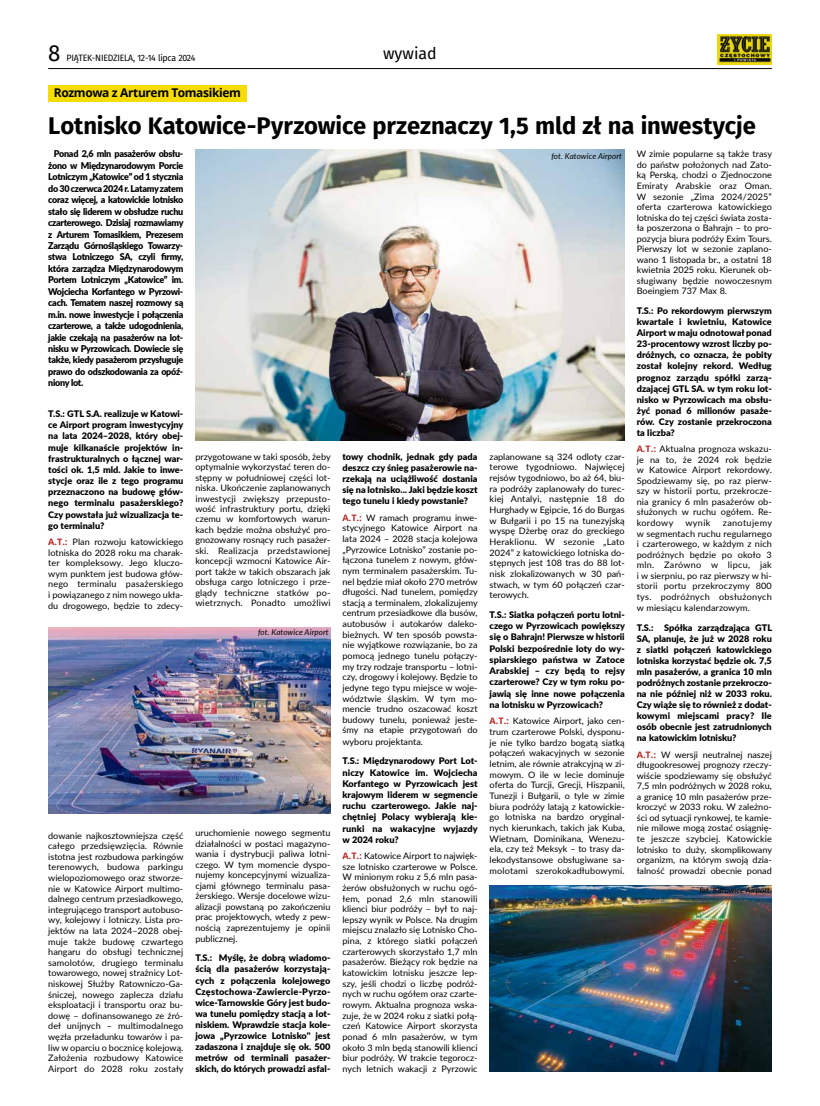
<style>
.page{position:relative;width:820px;height:1106px;background:#fff}
.page>*{position:absolute;margin:0;border:0;box-sizing:border-box;transform-origin:0 0}
.t1{font:700 24px "Fira Sans";letter-spacing:-.005em;color:#000}
.t2{font:23px "Fira Sans";color:#000}
.t3{font:16px "Fira Sans";color:#000}
.t4{font:700 12px "Noto Sans";letter-spacing:-.03em;color:#000}
.t5{font:900 9.4px/11.4px "Lato";letter-spacing:-.03em;color:#000;text-align:justify;scale:.96 1}
.t6{font:900 9px/11.1px "Lato";color:#000;text-align:justify}
.t7{font:9px "Fira Sans";letter-spacing:-.025em;color:#000}
.t8{font:8.9px/10.6px "Lato";color:#000;text-align:justify}
.t9{font:italic 8px "Lato";letter-spacing:.01em;color:#000}
.s1{font-family:"Noto Sans";font-weight:700;color:#b52724}
</style>
<div class="page">
<hr style="left:48px;top:68px;width:723px;height:1px;background:#000">
<div style="left:717px;top:34px;width:54px;height:30px;background:#f3d714"></div>
<img style="left:718px;top:35px;width:53px;height:28px">
<div style="left:48px;top:85px;width:199px;height:16px;background:#f6dc00"></div>
<img style="left:195px;top:150px;width:429px;height:290px">
<img style="left:48px;top:627px;width:282px;height:186px">
<img style="left:489px;top:885px;width:282px;height:186px">
<h2 class="t2" style="left:48px;top:36px;width:14px">8</h2>
<p class="t7" style="left:66px;top:51px;width:130px">PIĄTEK-NIEDZIELA, 12-14 lipca 2024</p>
<h3 class="t3" style="left:383px;top:41px;width:55px">wywiad</h3>
<h3 class="t4" style="left:54px;top:84px;width:188px">Rozmowa z Arturem Tomasikiem</h3>
<h1 class="t1" style="left:48px;top:105px;width:708px">Lotnisko Katowice-Pyrzowice przeznaczy 1,5 mld zł na inwestycje</h1>
<p class="t5" style="left:48px;top:148px;width:142px;text-indent:6px">Ponad 2,6 mln pasażerów obsłu&shy;żono w Międzynarodowym Porcie Lotniczym „Katowice” od 1 stycznia do 30 czerwca 2024 r. Latamy zatem coraz więcej, a katowickie lotnisko stało się liderem w obsłudze ruchu czarterowego. Dzisiaj rozmawiamy z Arturem Tomasikiem, Prezesem Zarządu Górnośląskiego Towarzy&shy;stwa Lotniczego SA, czyli firmy, która zarządza Międzynarodowym Portem Lotniczym „Katowice” im.<br>Wojciecha Korfantego w Pyrzowi&shy;cach. Tematem naszej rozmowy są m.in. nowe inwestycje i połączenia czarterowe, a także udogodnienia, jakie czekają na pasażerów na lot&shy;nisku w Pyrzowicach. Dowiecie się także, kiedy pasażerom przysługuje prawo do odszkodowania za opóź&shy;niony lot.</p>
<p class="t6" style="left:48px;top:408px;width:137px">T.S.: GTL S.A. realizuje w Katowi&shy;ce Airport program inwestycyjny na lata 2024–2028, który obej&shy;muje kilkanaście projektów in&shy;frastrukturalnych o łącznej war&shy;tości ok. 1,5 mld. Jakie to inwe&shy;stycje oraz ile z tego programu przeznaczono na budowę głów&shy;nego terminalu pasażerskiego?<br>Czy powstała już wizualizacja te&shy;go terminalu?</p>
<p class="t8" style="left:48px;top:536px;width:136px"><span class="s1">A.T.:</span> Plan rozwoju katowickiego lotniska do 2028 roku ma charak&shy;ter kompleksowy. Jego kluczo&shy;wym punktem jest budowa głów&shy;nego terminalu pasażerskiego i powiązanego z nim nowego ukła&shy;du drogowego, będzie to zdecy-</p>
<p class="t8" style="left:636px;top:148px;width:137px">W zimie popularne są także trasy do państw położonych nad Zato&shy;ką Perską, chodzi o Zjednoczone Emiraty Arabskie oraz Oman.<br>W sezonie „Zima 2024/2025” oferta czarterowa katowickiego lotniska do tej części świata zosta&shy;ła poszerzona o Bahrajn – to pro&shy;pozycja biura podróży Exim Tours.<br>Pierwszy lot w sezonie zaplano&shy;wano 1 listopada br., a ostatni 18 kwietnia 2025 roku. Kierunek ob&shy;sługiwany będzie nowoczesnym Boeingiem 737 Max 8.</p>
<p class="t6" style="left:636px;top:305px;width:137px">T.S.: Po rekordowym pierwszym kwartale i kwietniu, Katowice Airport w maju odnotował ponad 23-procentowy wzrost liczby po&shy;dróżnych, co oznacza, że pobity został kolejny rekord. Według prognoz zarządu spółki zarzą&shy;dzającej GTL SA. w tym roku lot&shy;nisko w Pyrzowicach ma obsłu&shy;żyć ponad 6 milionów pasaże&shy;rów. Czy zostanie przekroczona ta liczba?</p>
<p class="t8" style="left:636px;top:443px;width:136px"><span class="s1">A.T.:</span> Aktualna prognoza wskazu&shy;je na to, że 2024 rok będzie w Katowice Airport rekordowy.<br>Spodziewamy się, po raz pierw&shy;szy w historii portu, przekrocze&shy;nia granicy 6 mln pasażerów ob&shy;służonych w ruchu ogółem. Re&shy;kordowy</p>
<p class="t9" style="left:551px;top:150px;width:72px">fot. Katowice Airport</p>
<p class="t6" style="left:342px;top:450px;width:136px">towy chodnik, jednak gdy pada deszcz czy śnieg pasażerowie na&shy;rzekają na uciążliwość dostania się na lotnisko... Jaki będzie koszt tego tunelu i kiedy powstanie?</p>
<p class="t8" style="left:342px;top:511px;width:137px"><span class="s1">A.T.:</span> W ramach programu inwe&shy;stycyjnego Katowice Airport na lata 2024 – 2028 stacja kolejowa „Pyrzowice Lotnisko” zostanie po&shy;łączona tunelem z nowym, głów&shy;nym terminalem pasażerskim. Tu&shy;nel będzie miał około 270 metrów długości. Nad tunelem, pomiędzy stacją a terminalem, zlokalizujemy centrum przesiadkowe dla busów, autobusów i autokarów daleko&shy;bieżnych. W ten sposób powsta&shy;nie wyjątkowe rozwiązanie, bo za pomocą jednego tunelu połączy&shy;my trzy rodzaje transportu – lotni&shy;czy, drogowy i kolejowy. Będzie to jedyne tego typu miejsce w woje&shy;wództwie śląskim. W tym mo&shy;mencie trudno oszacować koszt budowy tunelu, ponieważ jeste&shy;śmy na etapie przygotowań do wyboru projektanta.</p>
<p class="t6" style="left:342px;top:755px;width:137px">T.S.: Międzynarodowy Port Lot&shy;niczy Katowice im. Wojciecha Korfantego w Pyrzowicach jest krajowym liderem w segmencie ruchu czarterowego. Jakie naj&shy;chętniej Polacy wybierają kie&shy;runki na wakacyjne wyjazdy w 2024 roku?</p>
<p class="t8" style="left:342px;top:850px;width:137px"><span class="s1">A.T.:</span> Katowice Airport to najwięk&shy;sze lotnisko czarterowe w Polsce.<br>W minionym roku z 5,6 mln pasa&shy;żerów obsłużonych w ruchu ogó&shy;łem, ponad 2,6 mln stanowili klienci biur podróży – był to naj&shy;lepszy wynik w Polsce. Na drugim miejscu znalazło się Lotnisko Cho&shy;pina, z którego siatki połączeń czarterowych skorzystało 1,7 mln pasażerów. Bieżący rok będzie na katowickim lotnisku jeszcze lep&shy;szy, jeśli chodzi o liczbę podróż&shy;nych w ruchu ogółem oraz czarte&shy;rowym. Aktualna prognoza wska&shy;zuje, że w 2024 roku z siatki połą&shy;czeń Katowice Airport skorzysta ponad 6 mln pasażerów, w tym około 3 mln będą stanowili klienci biur podróży. W trakcie tegorocz&shy;nych letnich wakacji z Pyrzowic</p>
<p class="t8" style="left:489px;top:450px;width:137px">zaplanowane są 324 odloty czar&shy;terowe tygodniowo. Najwięcej rejsów tygodniowo, bo aż 64, biu&shy;ra podróży zaplanowały do turec&shy;kiej Antalyi, następnie 18 do Hurghady w Egipcie, 16 do Burgas w Bułgarii i po 15 na tunezyjską wyspę Dżerbę oraz do greckiego Heraklionu. W sezonie „Lato 2024” z katowickiego lotniska do&shy;stępnych jest 108 tras do 88 lot&shy;nisk zlokalizowanych w 30 pań&shy;stwach, w tym 60 połączeń czar&shy;terowych.</p>
<p class="t6" style="left:489px;top:608px;width:137px">T.S.: Siatka połączeń portu lotni&shy;czego w Pyrzowicach powiększy się o Bahrajn! Pierwsze w historii Polski bezpośrednie loty do wy&shy;spiarskiego państwa w Zatoce Arabskiej – czy będą to rejsy czarterowe? Czy w tym roku po&shy;jawią się inne nowe połączenia na lotnisku w Pyrzowicach?</p>
<p class="t8" style="left:489px;top:715px;width:136px"><span class="s1">A.T.:</span> Katowice Airport, jako cen&shy;trum czarterowe Polski, dysponu&shy;je nie tylko bardzo bogatą siatką połączeń wakacyjnych w sezonie letnim, ale równie atrakcyjną w zi&shy;mowym. O ile w lecie dominuje oferta do Turcji, Grecji, Hiszpanii, Tunezji i Bułgarii, o tyle w zimie biura podróży latają z katowickie&shy;go lotniska na bardzo oryginal&shy;nych kierunkach, takich jak Kuba, Wietnam, Dominikana, Wenezu&shy;ela, czy też Meksyk – to trasy da&shy;lekodystansowe obsługiwane sa&shy;molotami szerokokadłubowymi.</p>
<p class="t8" style="left:195px;top:451px;width:137px">przygotowane w taki sposób, żeby optymalnie wykorzystać teren do&shy;stępny w południowej części lot&shy;niska. Ukończenie zaplanowanych inwestycji zwiększy przepusto&shy;wość infrastruktury portu, dzięki czemu w komfortowych warun&shy;kach będzie można obsłużyć pro&shy;gnozowany rosnący ruch pasażer&shy;ski. Realizacja przedstawionej koncepcji wzmocni Katowice Air&shy;port także w takich obszarach jak obsługa cargo lotniczego i prze&shy;glądy techniczne statków po&shy;wietrznych. Ponadto umożliwi</p>
<p class="t8" style="left:685px;top:517px;width:27px">wynik</p>
<p class="t8" style="left:636px;top:517px;width:137px;text-indent:86px">zanotujemy w segmentach ruchu regularnego i czarterowego, w każdym z nich podróżnych będzie po około 3 mln. Zarówno w lipcu, jak i w sierpniu, po raz pierwszy w hi&shy;storii portu przekroczymy 800 tys. podróżnych obsłużonych w miesiącu kalendarzowym.</p>
<p class="t6" style="left:636px;top:621px;width:137px">T.S.: Spółka zarządzająca GTL SA, planuje, że już w 2028 roku z siatki połączeń katowickiego lotniska korzystać będzie ok. 7,5 mln pasażerów, a granica 10 mln podróżnych zostanie przekroczo&shy;na nie później niż w 2033 roku.<br>Czy wiąże się to również z dodat&shy;kowymi miejscami pracy? Ile osób obecnie jest zatrudnionych na katowickim lotnisku?</p>
<p class="t8" style="left:636px;top:748px;width:137px"><span class="s1">A.T.:</span> W wersji neutralnej naszej długookresowej prognozy rzeczy&shy;wiście spodziewamy się obsłużyć 7,5 mln podróżnych w 2028 roku, a granicę 10 mln pasażerów prze&shy;kroczyć w 2033 roku. W zależno&shy;ści od sytuacji rynkowej, te kamie&shy;nie milowe mogą zostać osiągnię&shy;te jeszcze szybciej. Katowickie lotnisko to duży, skomplikowany organizm, na którym swoją dzia&shy;łalność prowadzi obecnie ponad</p>
<p class="t9" style="left:258px;top:626px;width:72px">fot. Katowice Airport</p>
<p class="t8" style="left:195px;top:827px;width:136px">uruchomienie nowego segmentu działalności w postaci magazyno&shy;wania i dystrybucji paliwa lotni&shy;czego. W tym momencie dyspo&shy;nujemy koncepcyjnymi wizualiza&shy;cjami głównego terminalu pasa&shy;żerskiego. Wersje docelowe wizu&shy;alizacji powstaną po zakończeniu prac projektowych, wtedy z pew&shy;nością zaprezentujemy je opinii publicznej.</p>
<p class="t6" style="left:195px;top:952px;width:136px">T.S.: Myślę, że dobrą wiadomo&shy;ścią dla pasażerów korzystają&shy;cych z połączenia kolejowego Częstochowa-Zawiercie-Pyrzo&shy;wice-Tarnowskie Góry jest budo&shy;wa tunelu pomiędzy stacją a lot&shy;niskiem. Wprawdzie stacja kole&shy;jowa „Pyrzowice Lotnisko" jest zadaszona i znajduje się ok. 500 metrów od terminali pasażer&shy;skich, do których prowadzi asfal-</p>
<p class="t8" style="left:48px;top:829px;width:137px">dowanie najkosztowniejsza część całego przedsięwzięcia. Równie istotna jest rozbudowa parkingów terenowych, budowa parkingu wielopoziomowego oraz stworze&shy;nie w Katowice Airport multimo&shy;dalnego centrum przesiadkowego, integrującego transport autobuso&shy;wy, kolejowy i lotniczy. Lista pro&shy;jektów na lata 2024–2028 obej&shy;muje także budowę czwartego hangaru do obsługi technicznej samolotów, drugiego terminalu towarowego, nowej strażnicy Lot&shy;niskowej Służby Ratowniczo-Ga&shy;śniczej, nowego zaplecza działu eksploatacji i transportu oraz bu&shy;dowę – dofinansowanego ze źró&shy;deł unijnych – multimodalnego węzła przeładunku towarów i pa&shy;liw w oparciu o bocznicę kolejową.<br>Założenia rozbudowy Katowice Airport do 2028 roku zostały</p>
<p class="t9" style="left:699px;top:884px;width:72px">fot. Katowice Airport</p>
</div>
